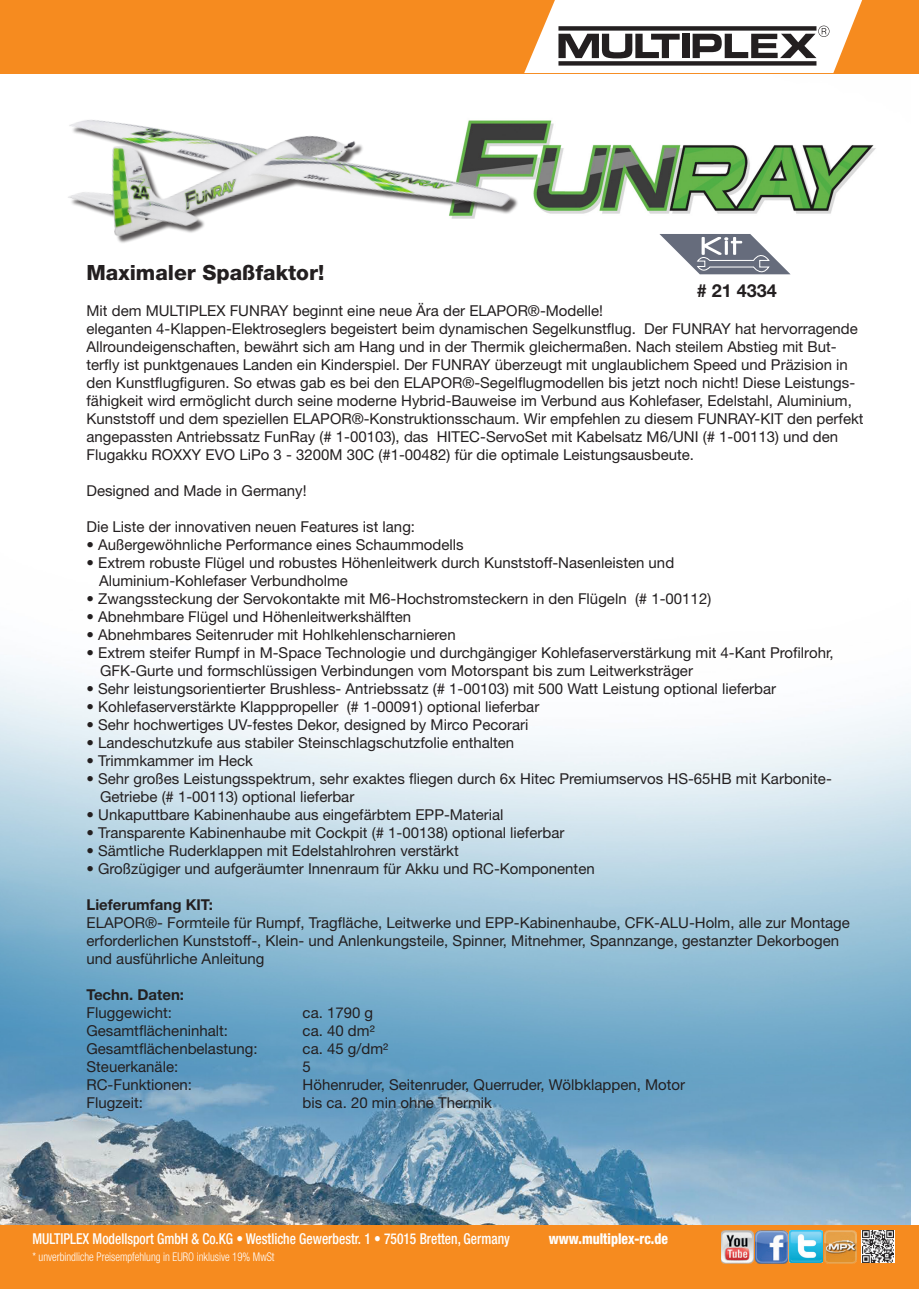
<style>
.page{position:relative;width:919px;height:1289px;background:#fff}
.page>*{position:absolute;margin:0;border:0;box-sizing:border-box;transform-origin:0 0}
.t1{font:500 79.2px "Bank Gothic BT";letter-spacing:-.03em;color:#231f20;scale:.91 1}
.t2{font:800 21px "Helvetica Neue";color:#231f20}
.t3{font:700 18px "Helvetica Neue";color:#231f20}
.t4{font:15px/18px "Helvetica Neue";color:#231f20}
.t5{font:500 condensed 15px "Helvetica Neue LT Std";color:#fff;scale:.9 1}
.t6{font:700 15px "Helvetica Neue";color:#231f20}
.t7{font:800 condensed 15px "Helvetica Neue LT Std";color:#fff;scale:.9 1}
.t8{font:300 condensed 12px "Helvetica Neue";color:#fff;scale:.9 1}
</style>
<div class="page">
<img style="left:0;top:73px;width:910px;height:1152px">
<img style="left:49px;top:73px;width:468px;height:216px">
<svg style="left:659px;top:234px;width:131px;height:44px"></svg>
<div style="left:0;top:0;width:918px;height:73px;background:#f68b1f"></div>
<svg style="left:524px;top:0;width:338px;height:73px;background:#cabfb6"></svg>
<div style="left:0;top:1225px;width:918px;height:63px;background:#f68b1f"></div>
<svg style="left:861px;top:1230px;width:33px;height:32px"></svg>
<img style="left:862px;top:1230px;width:31px;height:32px">
<img style="left:721px;top:1230px;width:32px;height:33px">
<img style="left:755px;top:1230px;width:67px;height:33px">
<img style="left:824px;top:1230px;width:32px;height:33px">
<h2 class="t2" style="left:86px;top:260px;width:239px">Maximaler Spaßfaktor!</h2>
<p class="t4" style="left:86px;top:301px;width:778px">Mit dem MULTIPLEX FUNRAY beginnt eine neue Ära der ELAPOR®-Modelle!<br>eleganten 4-Klappen-Elektroseglers begeistert beim dynamischen Segelkunstflug. Der FUNRAY hat hervorragende Allroundeigenschaften, bewährt sich am Hang und in der Thermik gleichermaßen. Nach steilem Abstieg mit But&shy;terfly ist punktgenaues Landen ein Kinderspiel. Der FUNRAY überzeugt mit unglaublichem Speed und Präzision in den Kunstflugfiguren. So etwas gab es bei den ELAPOR®-Segelflugmodellen bis jetzt noch nicht! Diese Leistungs&shy;fähigkeit wird ermöglicht durch seine moderne Hybrid-Bauweise im Verbund aus Kohlefaser, Edelstahl, Aluminium, Kunststoff und dem speziellen ELAPOR®-Konstruktionsschaum. Wir empfehlen zu diesem FUNRAY-KIT den perfekt angepassten Antriebssatz FunRay (# 1-00103), das HITEC-ServoSet mit Kabelsatz M6/UNI (# 1-00113) und den Flugakku ROXXY EVO LiPo 3 - 3200M 30C (#1-00482) für die optimale Leistungsausbeute.</p>
<p class="t4" style="left:86px;top:481px;width:222px">Designed and Made in Germany!</p>
<p class="t4" style="left:86px;top:517px;width:330px">Die Liste der innovativen neuen Features ist lang:</p>
<p class="t4" style="left:86px;top:535px;width:378px">• Außergewöhnliche Performance eines Schaummodells</p>
<p class="t4" style="left:99px;top:553px;width:576px;text-indent:-13px">• Extrem robuste Flügel und robustes Höhenleitwerk durch Kunststoff-Nasenleisten und<br>Aluminium-Kohlefaser Verbundholme</p>
<p class="t4" style="left:86px;top:589px;width:626px">• Zwangssteckung der Servokontakte mit M6-Hochstromsteckern in den Flügeln (# 1-00112)</p>
<p class="t4" style="left:86px;top:607px;width:326px">• Abnehmbare Flügel und Höhenleitwerkshälften</p>
<p class="t4" style="left:86px;top:625px;width:370px">• Abnehmbares Seitenruder mit Hohlkehlenscharnieren</p>
<p class="t4" style="left:100px;top:643px;width:735px;text-indent:-14px">• Extrem steifer Rumpf in M-Space Technologie und durchgängiger Kohlefaserverstärkung mit 4-Kant Profilrohr,<br>GFK-Gurte und formschlüssigen Verbindungen vom Motorspant bis zum Leitwerksträger</p>
<p class="t4" style="left:86px;top:679px;width:691px">• Sehr leistungsorientierter Brushless- Antriebssatz (# 1-00103) mit 500 Watt Leistung optional lieferbar</p>
<p class="t4" style="left:86px;top:697px;width:454px">• Kohlefaserverstärkte Klapppropeller (# 1-00091) optional lieferbar</p>
<p class="t4" style="left:86px;top:715px;width:443px">• Sehr hochwertiges UV-festes Dekor, designed by Mirco Pecorari</p>
<p class="t4" style="left:86px;top:733px;width:429px">• Landeschutzkufe aus stabiler Steinschlagschutzfolie enthalten</p>
<p class="t4" style="left:86px;top:751px;width:168px">• Trimmkammer im Heck</p>
<p class="t4" style="left:100px;top:769px;width:733px;text-indent:-14px">• Sehr großes Leistungsspektrum, sehr exaktes fliegen durch 6x Hitec Premiumservos HS-65HB mit Karbonite-<br>Getriebe (# 1-00113) optional lieferbar</p>
<p class="t4" style="left:86px;top:805px;width:418px">• Unkaputtbare Kabinenhaube aus eingefärbtem EPP-Material</p>
<p class="t4" style="left:86px;top:823px;width:479px">• Transparente Kabinenhaube mit Cockpit (# 1-00138) optional lieferbar</p>
<p class="t4" style="left:86px;top:841px;width:374px">• Sämtliche Ruderklappen mit Edelstahlrohren verstärkt</p>
<p class="t4" style="left:86px;top:859px;width:509px">• Großzügiger und aufgeräumter Innenraum für Akku und RC-Komponenten</p>
<p class="t6" style="left:86px;top:895px;width:128px">Lieferumfang KIT:</p>
<p class="t4" style="left:86px;top:913px;width:764px">ELAPOR®- Formteile für Rumpf, Tragfläche, Leitwerke und EPP-Kabinenhaube, CFK-ALU-Holm, alle zur Montage erforderlichen Kunststoff-, Klein- und Anlenkungsteile, Spinner, Mitnehmer, Spannzange, gestanzter Dekorbogen und ausführliche Anleitung</p>
<p class="t6" style="left:86px;top:985px;width:99px">Techn. Daten:</p>
<p class="t4" style="left:86px;top:1003px;width:87px">Fluggewicht:</p>
<p class="t4" style="left:302px;top:1003px;width:72px">ca. 1790 g</p>
<p class="t4" style="left:86px;top:1021px;width:143px">Gesamtflächeninhalt:</p>
<p class="t4" style="left:302px;top:1021px;width:73px">ca. 40 dm²</p>
<p class="t4" style="left:86px;top:1039px;width:173px">Gesamtflächenbelastung:</p>
<p class="t4" style="left:302px;top:1039px;width:87px">ca. 45 g/dm²</p>
<p class="t4" style="left:86px;top:1057px;width:93px">Steuerkanäle:</p>
<p class="t4" style="left:302px;top:1057px;width:10px">5</p>
<p class="t4" style="left:86px;top:1075px;width:107px">RC-Funktionen:</p>
<p class="t4" style="left:302px;top:1075px;width:384px">Höhenruder, Seitenruder, Querruder, Wölbklappen, Motor</p>
<p class="t4" style="left:86px;top:1093px;width:58px">Flugzeit:</p>
<p class="t4" style="left:302px;top:1093px;width:191px">bis ca. 20 min ohne Thermik</p>
<p class="t3" style="left:696px;top:279px;width:82px"># 21 4334</p>
<h1 class="t1" style="left:25px;top:907px;width:526px">Perfekt für:</h1>
<p class="t5" style="left:32px;top:1230px;width:532px">MULTIPLEX Modellsport GmbH &amp; Co.KG • Westliche Gewerbestr. 1 • 75015 Bretten, Germany</p>
<p class="t7" style="left:549px;top:1229px;width:134px">www.multiplex-rc.de</p>
<p class="t8" style="left:32px;top:1249px;width:271px">* unverbindliche Preisempfehlung in EURO inklusive 19% MwSt</p>
</div>
